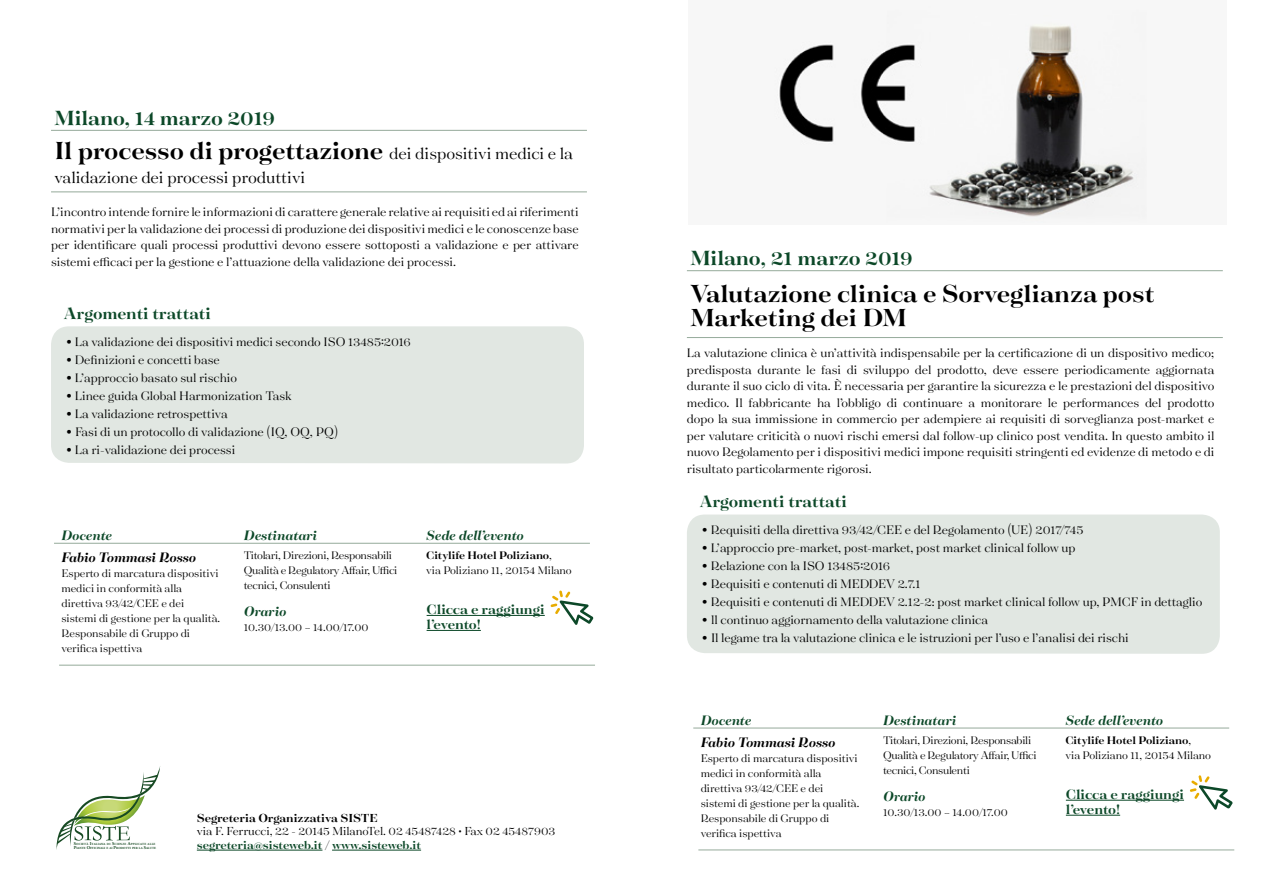
<style>
.page{position:relative;width:1276px;height:893px;background:#fff}
.page>*{position:absolute;margin:0;border:0;box-sizing:border-box;transform-origin:0 0}
.t1{font:700 27px/24px "Tenez";color:#000}
.t2{font:700 22.5px "Tenez";letter-spacing:-.005em;color:#0c4828}
.t3{font:700 18px "Tenez";color:#0c4828}
.t4{font:18px "Tenez";color:#000}
.t5{font:italic 700 15px "Tenez";letter-spacing:-.005em;color:#0c4828}
.t6{font:700 15px/15px "Tenez";color:#0c4828}
.t7{font:italic 700 15px "Tenez";letter-spacing:-.01em;color:#000}
.t8{font:13.5px/16.5px "Tenez";color:#000;text-align:justify}
.t9{font:12.75px/13.5px "Tenez";color:#000}
.t10{font:700 12.75px "Tenez";color:#000}
.t11{font:12px/15px "Tenez";letter-spacing:-.005em;color:#000}
.t12{font:700 3.15px/4.1px "Adobe Garamond Pro";letter-spacing:.04em;color:#174a23}
.s1{font-weight:400;font-size:18px}
.s2{font-family:"Times";font-weight:700}
.s3{font-weight:700}
.s4{font-size:4.5px}
.s5{font-weight:700;color:#0c4828}
</style>
<div class="page">
<hr style="left:687px;top:270px;width:535px;height:1px;background:#9aae9f">
<hr style="left:51px;top:130px;width:536px;height:1px;background:#9aae9f">
<hr style="left:687px;top:337px;width:535px;height:1px;background:#9aae9f">
<hr style="left:51px;top:191px;width:536px;height:1px;background:#9aae9f">
<div style="left:687px;top:514px;width:532px;height:140px;background:#e1e7e2"></div>
<div style="left:51px;top:326px;width:533px;height:137px;background:#e1e7e2"></div>
<hr style="left:197px;top:850px;width:125px;height:1px;background:#0c4828">
<hr style="left:332px;top:850px;width:89px;height:1px;background:#0c4828">
<hr style="left:698px;top:849px;width:536px;height:1px;background:#9aae9f">
<hr style="left:59px;top:665px;width:536px;height:1px;background:#9aae9f">
<hr style="left:693px;top:727px;width:536px;height:2px;background:#9aae9f">
<hr style="left:54px;top:543px;width:536px;height:1px;background:#9aae9f">
<svg style="left:1189px;top:775px;width:43px;height:35px"></svg>
<svg style="left:550px;top:590px;width:43px;height:35px"></svg>
<hr style="left:1066px;top:800px;width:118px;height:1px;background:#0c4828">
<hr style="left:1066px;top:815px;width:54px;height:1px;background:#0c4828">
<hr style="left:426px;top:615px;width:119px;height:1px;background:#0c4828">
<hr style="left:426px;top:630px;width:55px;height:1px;background:#0c4828">
<div style="left:688px;top:0;width:539px;height:224px;background:#f7f7f7"></div>
<img style="left:779px;top:26px;width:355px;height:191px">
<svg style="left:56px;top:767px;width:104px;height:83px"></svg>
<h2 class="t2" style="left:54px;top:102px;width:222px">Milano, 14 marzo 2019</h2>
<h1 class="t1" style="left:55px;top:138px;width:520px">Il processo di progettazione <span class="s1">dei dispositivi medici e la</span></h1>
<h3 class="t4" style="left:54px;top:165px;width:252px">validazione dei processi produttivi</h3>
<p class="t8" style="left:51px;top:203px;width:529px">L’incontro intende fornire le informazioni di carattere generale relative ai requisiti ed ai riferimenti normativi per la validazione dei processi di produzione dei dispositivi medici e le conoscenze base per identificare quali processi produttivi devono essere sottoposti a validazione e per attivare sistemi efficaci per la gestione e l’attuazione della validazione dei processi.</p>
<h3 class="t3" style="left:64px;top:301px;width:149px">Argomenti trattati</h3>
<p class="t8" style="left:67px;top:333px;width:345px"><span class="s2">•</span> La validazione dei dispositivi medici secondo ISO 13485:2016</p>
<p class="t8" style="left:67px;top:351px;width:154px"><span class="s2">•</span> Definizioni e concetti base</p>
<p class="t8" style="left:67px;top:369px;width:172px"><span class="s2">•</span> L’approccio basato sul rischio</p>
<p class="t8" style="left:67px;top:387px;width:227px"><span class="s2">•</span> Linee guida Global Harmonization Task</p>
<p class="t8" style="left:67px;top:405px;width:162px"><span class="s2">•</span> La validazione retrospettiva</p>
<p class="t8" style="left:67px;top:423px;width:273px"><span class="s2">•</span> Fasi di un protocollo di validazione (IQ, OQ, PQ)</p>
<p class="t8" style="left:67px;top:441px;width:170px"><span class="s2">•</span> La ri-validazione dei processi</p>
<p class="t5" style="left:61px;top:525px;width:52px">Docente</p>
<p class="t7" style="left:61px;top:547px;width:136px">Fabio Tommasi Rosso</p>
<p class="t11" style="left:61px;top:566px;width:160px">Esperto di marcatura dispositivi medici in conformità alla direttiva 93/42/CEE e dei sistemi di gestione per la qualità.<br>Responsabile di Gruppo di verifica ispettiva</p>
<p class="t5" style="left:244px;top:525px;width:75px">Destinatari</p>
<p class="t11" style="left:244px;top:548px;width:155px">Titolari, Direzioni, Responsabili<br>Qualità e Regulatory Affair, Uffici tecnici, Consulenti</p>
<p class="t5" style="left:244px;top:601px;width:44px">Orario</p>
<p class="t11" style="left:244px;top:619px;width:126px">10.30/13.00 – 14.00/17.00</p>
<p class="t5" style="left:426px;top:525px;width:99px">Sede dell’evento</p>
<p class="t11" style="left:426px;top:548px;width:147px"><span class="s3">Citylife Hotel Poliziano</span>,<br>via Poliziano 11, 20154 Milano</p>
<p class="t6" style="left:426px;top:601px;width:120px">Clicca e raggiungi l’evento!</p>
<p class="t12" style="left:74px;top:842px;width:84px"><span class="s4">S</span>OCIETÀ <span class="s4">I</span>TALIANA DI <span class="s4">S</span>CIENZE <span class="s4">A</span>PPLICATE ALLE<br><span class="s4">P</span>IANTE <span class="s4">O</span>FFICINALI E AI <span class="s4">P</span>RODOTTI PER LA <span class="s4">S</span>ALUTE</p>
<p class="t10" style="left:197px;top:809px;width:183px">Segreteria Organizzativa SISTE</p>
<p class="t9" style="left:197px;top:824px;width:360px">via F. Ferrucci, 22 - 20145 MilanoTel. 02 45487428 • Fax 02 45487903 <span class="s5">segreteria@sisteweb.it</span> / <span class="s5">www.sisteweb.it</span></p>
<h2 class="t2" style="left:690px;top:242px;width:224px">Milano, 21 marzo 2019</h2>
<h1 class="t1" style="left:690px;top:281px;width:466px">Valutazione clinica e Sorveglianza post<br>Marketing dei DM</h1>
<p class="t8" style="left:687px;top:344px;width:529px">La valutazione clinica è un’attività indispensabile per la certificazione di un dispositivo medico; predisposta durante le fasi di sviluppo del prodotto, deve essere periodicamente aggiornata durante il suo ciclo di vita. È necessaria per garantire la sicurezza e le prestazioni del dispositivo medico. Il fabbricante ha l’obbligo di continuare a monitorare le performances del prodotto dopo la sua immissione in commercio per adempiere ai requisiti di sorveglianza post-market e per valutare criticità o nuovi rischi emersi dal follow-up clinico post vendita. In questo ambito il nuovo Regolamento per i dispositivi medici impone requisiti stringenti ed evidenze di metodo e di risultato particolarmente rigorosi.</p>
<h3 class="t3" style="left:699px;top:489px;width:149px">Argomenti trattati</h3>
<p class="t8" style="left:702px;top:521px;width:382px"><span class="s2">•</span> Requisiti della direttiva 93/42/CEE e del Regolamento (UE) 2017/745</p>
<p class="t8" style="left:702px;top:539px;width:374px"><span class="s2">•</span> L’approccio pre-market, post-market, post market clinical follow up</p>
<p class="t8" style="left:702px;top:557px;width:189px"><span class="s2">•</span> Relazione con la ISO 13485:2016</p>
<p class="t8" style="left:702px;top:575px;width:219px"><span class="s2">•</span> Requisiti e contenuti di MEDDEV 2.7.1</p>
<p class="t8" style="left:702px;top:593px;width:501px"><span class="s2">•</span> Requisiti e contenuti di MEDDEV 2.12-2: post market clinical follow up, PMCF in dettaglio</p>
<p class="t8" style="left:702px;top:611px;width:287px"><span class="s2">•</span> ll continuo aggiornamento della valutazione clinica</p>
<p class="t8" style="left:702px;top:629px;width:428px"><span class="s2">•</span> Il legame tra la valutazione clinica e le istruzioni per l’uso e l’analisi dei rischi</p>
<p class="t5" style="left:701px;top:710px;width:52px">Docente</p>
<p class="t7" style="left:701px;top:732px;width:136px">Fabio Tommasi Rosso</p>
<p class="t11" style="left:701px;top:750px;width:160px">Esperto di marcatura dispositivi medici in conformità alla direttiva 93/42/CEE e dei sistemi di gestione per la qualità.<br>Responsabile di Gruppo di verifica ispettiva</p>
<p class="t5" style="left:883px;top:710px;width:75px">Destinatari</p>
<p class="t11" style="left:883px;top:732px;width:155px">Titolari, Direzioni, Responsabili<br>Qualità e Regulatory Affair, Uffici tecnici, Consulenti</p>
<p class="t5" style="left:883px;top:785px;width:44px">Orario</p>
<p class="t11" style="left:883px;top:804px;width:126px">10.30/13.00 – 14.00/17.00</p>
<p class="t5" style="left:1065px;top:710px;width:99px">Sede dell’evento</p>
<p class="t11" style="left:1065px;top:732px;width:147px"><span class="s3">Citylife Hotel Poliziano</span>,<br>via Poliziano 11, 20154 Milano</p>
<p class="t6" style="left:1066px;top:786px;width:120px">Clicca e raggiungi l’evento!</p>
</div>
